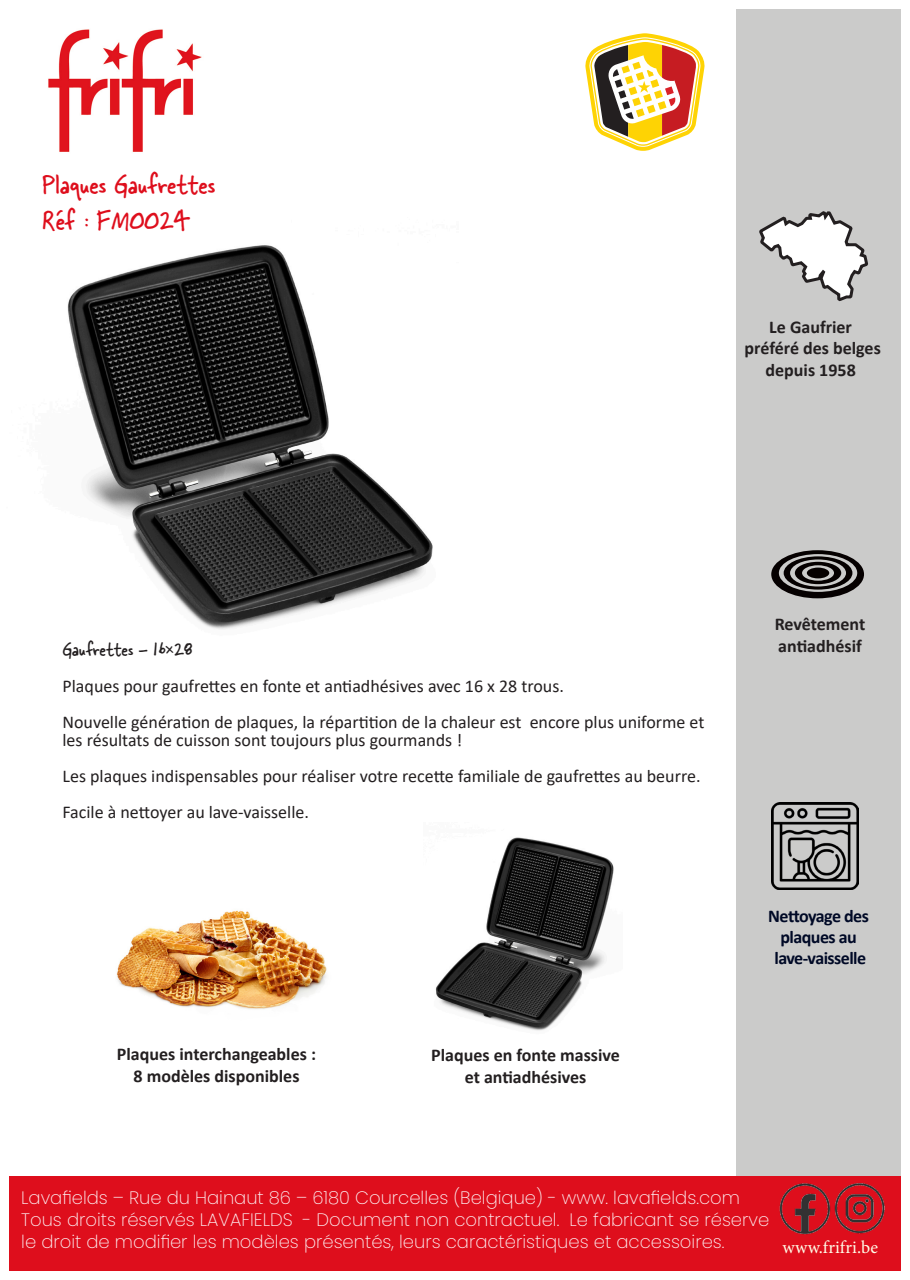
<style>
.page{position:relative;width:910px;height:1280px;background:#fff}
.page>*{position:absolute;margin:0;border:0;box-sizing:border-box;transform-origin:0 0}
.t1{font:30px "Skippy Sharp";color:#de0e1c}
.t2{font:21px "Skippy Sharp";color:#231f20}
.t3{font:18px/18px "Calibri";color:#231f20}
.t4{font:200 18px/21.6px "Poppins";color:#fdf3f5}
.t5{font:700 18px/21.6px "Calibri";color:#231f20;text-align:center}
.t6{font:700 18px/21px "Calibri";letter-spacing:-.03em;color:#000926;text-align:center}
.t7{font:18px "Minion Pro";letter-spacing:.01em;color:#fffde8}
</style>
<div class="page">
<img style="left:67px;top:245px;width:366px;height:385px">
<img style="left:48px;top:29px;width:154px;height:123px">
<div style="left:736px;top:9px;width:165px;height:1262px;background:#cbcbca"></div>
<div style="left:9px;top:1176px;width:892px;height:95px;background:#de0e1c"></div>
<img style="left:779px;top:1183px;width:51px;height:52px">
<img style="left:116px;top:910px;width:211px;height:99px">
<img style="left:772px;top:803px;width:86px;height:86px">
<img style="left:830px;top:1183px;width:55px;height:51px">
<svg style="left:585px;top:33px;width:120px;height:118px"></svg>
<svg style="left:771px;top:550px;width:93px;height:48px"></svg>
<svg style="left:759px;top:211px;width:109px;height:91px"></svg>
<img style="left:435px;top:837px;width:179px;height:194px">
<p class="t1" style="left:43px;top:163px;width:174px">Plaques Gaufrettes</p>
<p class="t1" style="left:43px;top:199px;width:149px">Réf : FM0024</p>
<p class="t5" style="left:769px;top:316px;width:84px">Le Gaufrier</p>
<p class="t5" style="left:745px;top:337px;width:138px">préféré des belges</p>
<p class="t5" style="left:766px;top:359px;width:92px">depuis 1958</p>
<p class="t2" style="left:63px;top:634px;width:131px">Gaufrettes – 16×28</p>
<p class="t3" style="left:63px;top:676px;width:503px">Plaques pour gaufrettes en fonte et antiadhésives avec 16 x 28 trous.</p>
<p class="t3" style="left:63px;top:712px;width:643px">Nouvelle génération de plaques, la répartition de la chaleur est encore plus uniforme et les résultats de cuisson sont toujours plus gourmands !</p>
<p class="t3" style="left:63px;top:766px;width:639px">Les plaques indispensables pour réaliser votre recette familiale de gaufrettes au beurre.</p>
<p class="t3" style="left:63px;top:802px;width:248px">Facile à nettoyer au lave-vaisselle.</p>
<p class="t5" style="left:117px;top:1043px;width:201px">Plaques interchangeables :<br>8 modèles disponibles</p>
<p class="t5" style="left:431px;top:1044px;width:190px">Plaques en fonte massive et antiadhésives</p>
<p class="t5" style="left:775px;top:613px;width:92px">Revêtement</p>
<p class="t5" style="left:778px;top:635px;width:85px">antiadhésif</p>
<p class="t6" style="left:768px;top:906px;width:102px">Nettoyage des plaques au lave-vaisselle</p>
<p class="t4" style="left:21px;top:1187px;width:720px">Lavafields – Rue du Hainaut 86 – 6180 Courcelles (Belgique) - www. lavafields.com</p>
<p class="t4" style="left:21px;top:1209px;width:749px">Tous droits réservés LAVAFIELDS - Document non contractuel. Le fabricant se réserve le droit de modifier les modèles présentés, leurs caractéristiques et accessoires.</p>
<p class="t7" style="left:783px;top:1235px;width:97px">www.frifri.be</p>
</div>
